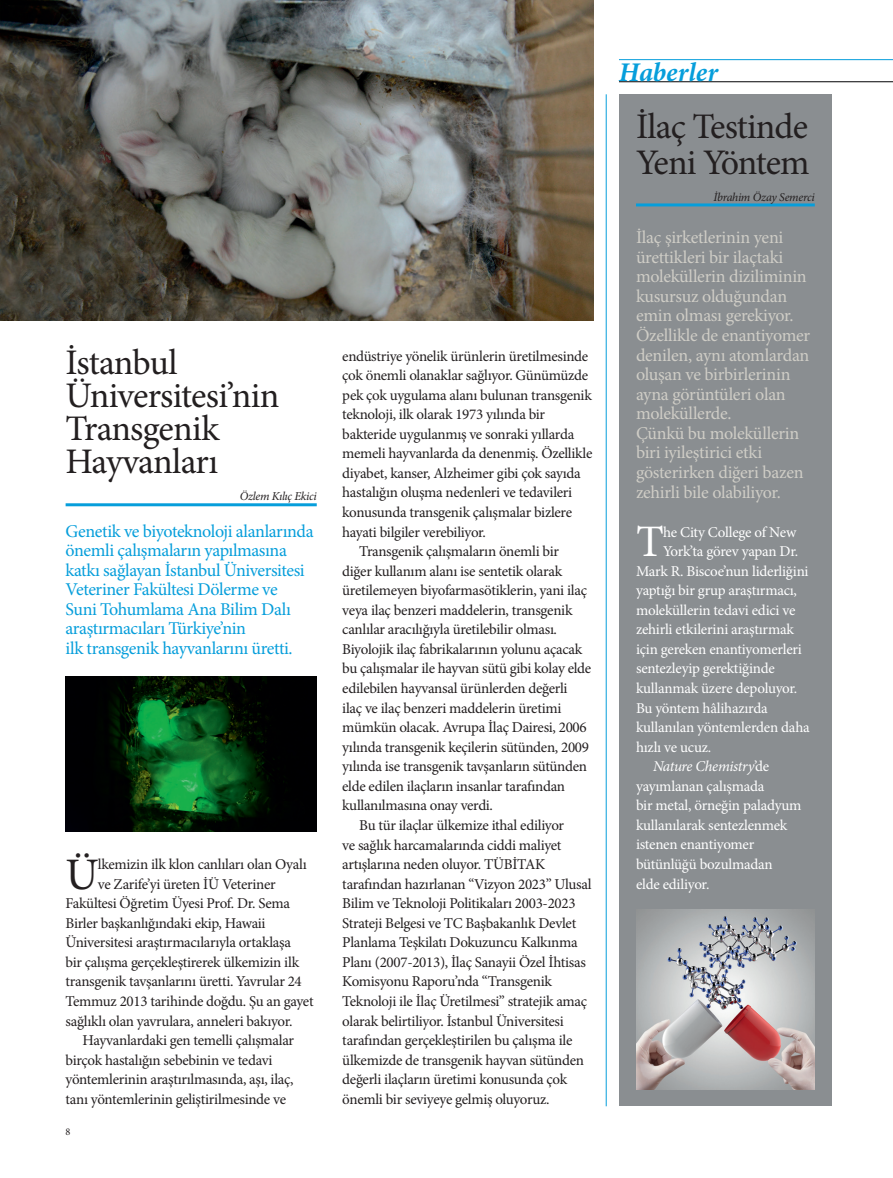
<style>
.page{position:relative;width:893px;height:1178px;background:#fff}
.page>*{position:absolute;margin:0;border:0;box-sizing:border-box;transform-origin:0 0}
.t1{font:45.15px "Minion Pro";color:#fff}
.t2{font:45.15px "Minion Pro";color:#231f20}
.t3{font:36px/33px "Minion Pro";letter-spacing:-.025em;color:#231f20}
.t4{font:italic 700 27px "Minion Pro";color:#069edb}
.t5{font:18px/19.5px "Minion Pro";letter-spacing:-.015em;color:#cfcdc6}
.t6{font:18px/19.5px "Minion Pro";letter-spacing:-.02em;color:#069edb}
.t7{font:15px "Minion Pro";letter-spacing:-.02em;color:#231f20}
.t8{font:15px "Minion Pro";letter-spacing:-.015em;color:#fff}
.t9{font:italic 15px "Minion Pro";letter-spacing:-.025em;color:#fff}
.t10{font:italic 12px "Minion Pro";letter-spacing:-.025em;color:#231f20}
.t11{font:10.35px "Minion Pro";color:#231f20}
.s1{font-style:normal}
</style>
<div class="page">
<hr style="left:618px;top:82px;width:274px;height:1px;background:#000103">
<hr style="left:618px;top:59px;width:274px;height:1px;background:#069edb">
<hr style="left:605px;top:94px;width:1px;height:1012px;background:#069edb">
<div style="left:618px;top:94px;width:213px;height:1012px;background:#8a8e91"></div>
<hr style="left:635px;top:203px;width:179px;height:3px;background:#069edb">
<img style="left:636px;top:909px;width:178px;height:180px">
<hr style="left:66px;top:503px;width:250px;height:3px;background:#069edb">
<img style="left:0;top:0;width:593px;height:321px">
<img style="left:66px;top:677px;width:250px;height:154px">
<svg style="left:0;top:0;width:3px;height:5px"></svg>
<h2 class="t3" style="left:66px;top:347px;width:215px">İstanbul<br>Üniversitesi’nin<br>Transgenik<br>Hayvanları</h2>
<p class="t10" style="left:240px;top:488px;width:78px">Özlem Kılıç Ekici</p>
<p class="t6" style="left:66px;top:521px;width:249px">Genetik ve biyoteknoloji alanlarında önemli çalışmaların yapılmasına katkı sağlayan İstanbul Üniversitesi Veteriner Fakültesi Dölerme ve Suni Tohumlama Ana Bilim Dalı araştırmacıları Türkiye’nin<br>ilk transgenik hayvanlarını üretti.</p>
<h1 class="t2" style="left:66px;top:844px;width:35px">Ü</h1>
<p class="t7" style="left:98px;top:854px;width:210px">lkemizin ilk klon canlıları olan Oyalı</p>
<p class="t7" style="left:98px;top:874px;width:179px">ve Zarife’yi üreten İÜ Veteriner</p>
<p class="t7" style="left:66px;top:893px;width:226px">Fakültesi Öğretim Üyesi Prof. Dr. Sema</p>
<p class="t7" style="left:66px;top:913px;width:201px">Birler başkanlığındaki ekip, Hawaii</p>
<p class="t7" style="left:66px;top:932px;width:227px">Üniversitesi araştırmacılarıyla ortaklaşa</p>
<p class="t7" style="left:66px;top:952px;width:235px">bir çalışma gerçekleştirerek ülkemizin ilk</p>
<p class="t7" style="left:66px;top:972px;width:237px">transgenik tavşanlarını üretti. Yavrular 24</p>
<p class="t7" style="left:66px;top:991px;width:249px">Temmuz 2013 tarihinde doğdu. Şu an gayet</p>
<p class="t7" style="left:66px;top:1011px;width:228px">sağlıklı olan yavrulara, anneleri bakıyor.</p>
<p class="t7" style="left:83px;top:1030px;width:213px">Hayvanlardaki gen temelli çalışmalar</p>
<p class="t7" style="left:66px;top:1050px;width:208px">birçok hastalığın sebebinin ve tedavi</p>
<p class="t7" style="left:66px;top:1069px;width:229px">yöntemlerinin araştırılmasında, aşı, ilaç,</p>
<p class="t7" style="left:66px;top:1089px;width:222px">tanı yöntemlerinin geliştirilmesinde ve</p>
<p class="t11" style="left:66px;top:1125px;width:6px">8</p>
<p class="t7" style="left:342px;top:346px;width:247px">endüstriye yönelik ürünlerin üretilmesinde</p>
<p class="t7" style="left:342px;top:365px;width:247px">çok önemli olanaklar sağlıyor. Günümüzde</p>
<p class="t7" style="left:342px;top:385px;width:251px">pek çok uygulama alanı bulunan transgenik</p>
<p class="t7" style="left:342px;top:404px;width:204px">teknoloji, ilk olarak 1973 yılında bir</p>
<p class="t7" style="left:342px;top:424px;width:233px">bakteride uygulanmış ve sonraki yıllarda</p>
<p class="t7" style="left:342px;top:443px;width:251px">memeli hayvanlarda da denenmiş. Özellikle</p>
<p class="t7" style="left:342px;top:463px;width:240px">diyabet, kanser, Alzheimer gibi çok sayıda</p>
<p class="t7" style="left:342px;top:483px;width:231px">hastalığın oluşma nedenleri ve tedavileri</p>
<p class="t7" style="left:342px;top:502px;width:231px">konusunda transgenik çalışmalar bizlere</p>
<p class="t7" style="left:342px;top:522px;width:145px">hayati bilgiler verebiliyor.</p>
<p class="t7" style="left:359px;top:541px;width:201px">Transgenik çalışmaların önemli bir</p>
<p class="t7" style="left:342px;top:561px;width:221px">diğer kullanım alanı ise sentetik olarak</p>
<p class="t7" style="left:342px;top:580px;width:246px">üretilemeyen biyofarmasötiklerin, yani ilaç</p>
<p class="t7" style="left:342px;top:600px;width:231px">veya ilaç benzeri maddelerin, transgenik</p>
<p class="t7" style="left:342px;top:620px;width:216px">canlılar aracılığıyla üretilebilir olması.</p>
<p class="t7" style="left:342px;top:639px;width:241px">Biyolojik ilaç fabrikalarının yolunu açacak</p>
<p class="t7" style="left:342px;top:659px;width:250px">bu çalışmalar ile hayvan sütü gibi kolay elde</p>
<p class="t7" style="left:342px;top:678px;width:227px">edilebilen hayvansal ürünlerden değerli</p>
<p class="t7" style="left:342px;top:698px;width:220px">ilaç ve ilaç benzeri maddelerin üretimi</p>
<p class="t7" style="left:342px;top:717px;width:246px">mümkün olacak. Avrupa İlaç Dairesi, 2006</p>
<p class="t7" style="left:342px;top:737px;width:248px">yılında transgenik keçilerin sütünden, 2009</p>
<p class="t7" style="left:342px;top:756px;width:246px">yılında ise transgenik tavşanların sütünden</p>
<p class="t7" style="left:342px;top:776px;width:224px">elde edilen ilaçların insanlar tarafından</p>
<p class="t7" style="left:342px;top:796px;width:152px">kullanılmasına onay verdi.</p>
<p class="t7" style="left:359px;top:815px;width:206px">Bu tür ilaçlar ülkemize ithal ediliyor</p>
<p class="t7" style="left:342px;top:835px;width:221px">ve sağlık harcamalarında ciddi maliyet</p>
<p class="t7" style="left:342px;top:854px;width:204px">artışlarına neden oluyor. TÜBİTAK</p>
<p class="t7" style="left:342px;top:874px;width:251px">tarafından hazırlanan “Vizyon 2023” Ulusal</p>
<p class="t7" style="left:342px;top:893px;width:235px">Bilim ve Teknoloji Politikaları 2003-2023</p>
<p class="t7" style="left:342px;top:913px;width:235px">Strateji Belgesi ve TC Başbakanlık Devlet</p>
<p class="t7" style="left:342px;top:932px;width:237px">Planlama Teşkilatı Dokuzuncu Kalkınma</p>
<p class="t7" style="left:342px;top:952px;width:245px">Planı (2007-2013), İlaç Sanayii Özel İhtisas</p>
<p class="t7" style="left:342px;top:972px;width:211px">Komisyonu Raporu’nda “Transgenik</p>
<p class="t7" style="left:342px;top:991px;width:246px">Teknoloji ile İlaç Üretilmesi” stratejik amaç</p>
<p class="t7" style="left:342px;top:1011px;width:223px">olarak belirtiliyor. İstanbul Üniversitesi</p>
<p class="t7" style="left:342px;top:1030px;width:231px">tarafından gerçekleştirilen bu çalışma ile</p>
<p class="t7" style="left:342px;top:1050px;width:243px">ülkemizde de transgenik hayvan sütünden</p>
<p class="t7" style="left:342px;top:1069px;width:226px">değerli ilaçların üretimi konusunda çok</p>
<p class="t7" style="left:342px;top:1089px;width:209px">önemli bir seviyeye gelmiş oluyoruz.</p>
<h3 class="t4" style="left:618px;top:53px;width:100px">Haberler</h3>
<h2 class="t3" style="left:635px;top:108px;width:175px;line-height:36px">İlaç Testinde<br>Yeni Yöntem</h2>
<p class="t10" style="left:713px;top:188px;width:103px">İbrahim Özay Semerci</p>
<p class="t5" style="left:635px;top:228px;width:176px">İlaç şirketlerinin yeni ürettikleri bir ilaçtaki moleküllerin diziliminin kusursuz olduğundan emin olması gerekiyor.<br>Özellikle de enantiyomer denilen, aynı atomlardan oluşan ve birbirlerinin ayna görüntüleri olan moleküllerde.<br>Çünkü bu moleküllerin biri iyileştirici etki gösterirken diğeri bazen zehirli bile olabiliyor.</p>
<h1 class="t1" style="left:635px;top:511px;width:29px">T</h1>
<p class="t8" style="left:662px;top:522px;width:135px">he City College of New</p>
<p class="t8" style="left:662px;top:541px;width:136px">York’ta görev yapan Dr.</p>
<p class="t8" style="left:635px;top:561px;width:174px">Mark R. Biscoe’nun liderliğini</p>
<p class="t8" style="left:635px;top:580px;width:162px">yaptığı bir grup araştırmacı,</p>
<p class="t8" style="left:635px;top:600px;width:161px">moleküllerin tedavi edici ve</p>
<p class="t8" style="left:635px;top:619px;width:159px">zehirli etkilerini araştırmak</p>
<p class="t8" style="left:635px;top:639px;width:167px">için gereken enantiyomerleri</p>
<p class="t8" style="left:635px;top:659px;width:140px">sentezleyip gerektiğinde</p>
<p class="t8" style="left:635px;top:678px;width:163px">kullanmak üzere depoluyor.</p>
<p class="t8" style="left:635px;top:698px;width:133px">Bu yöntem hâlihazırda</p>
<p class="t8" style="left:635px;top:717px;width:175px">kullanılan yöntemlerden daha</p>
<p class="t8" style="left:635px;top:737px;width:77px">hızlı ve ucuz.</p>
<p class="t9" style="left:652px;top:756px;width:118px">Nature Chemistry<span class="s1">’de</span></p>
<p class="t8" style="left:635px;top:776px;width:130px">yayımlanan çalışmada</p>
<p class="t8" style="left:635px;top:796px;width:167px">bir metal, örneğin paladyum</p>
<p class="t8" style="left:635px;top:815px;width:153px">kullanılarak sentezlenmek</p>
<p class="t8" style="left:635px;top:835px;width:120px">istenen enantiyomer</p>
<p class="t8" style="left:635px;top:854px;width:138px">bütünlüğü bozulmadan</p>
<p class="t8" style="left:635px;top:874px;width:75px">elde ediliyor.</p>
</div>
